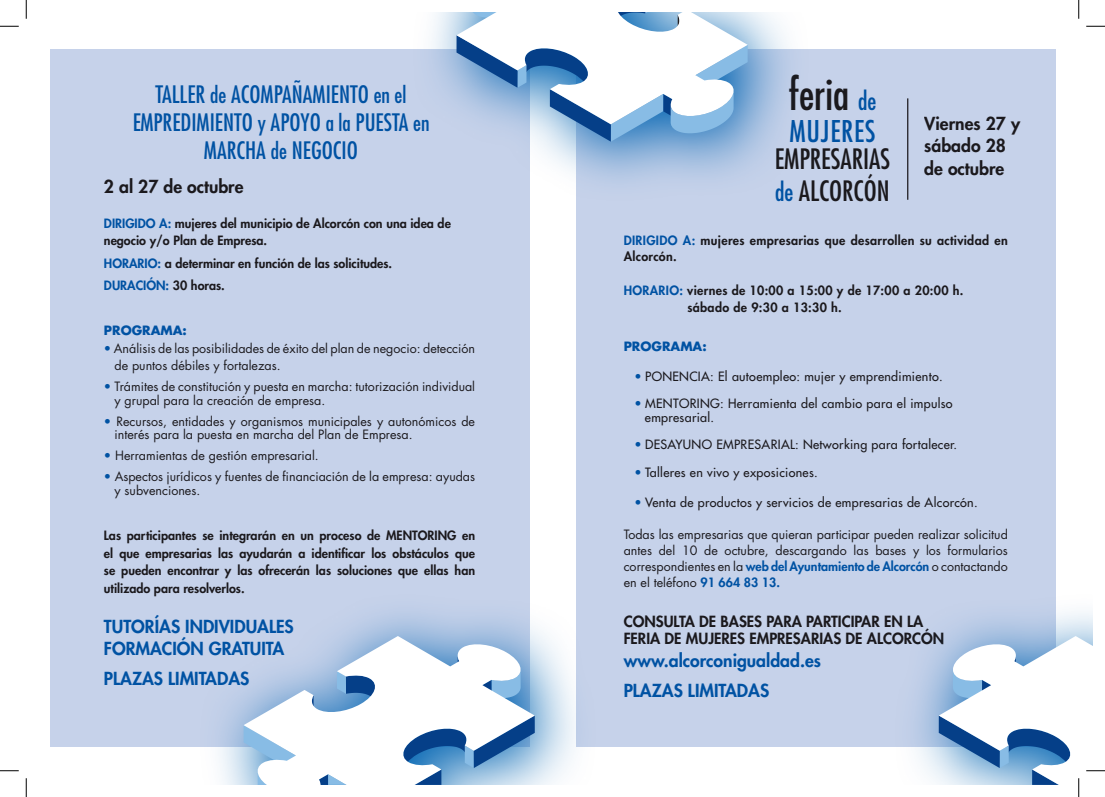
<style>
.page{position:relative;width:1105px;height:797px;background:#fff}
.page>*{position:absolute;margin:0;border:0;box-sizing:border-box;transform-origin:0 0}
.t1{font:condensed 42.25px "Futura";color:#231f20}
.t2{font:condensed 29.12px "Futura";letter-spacing:.025em;color:#0164b2}
.t3{font:condensed 27.38px/31.8px "Futura";color:#231f20}
.t4{font:condensed 23.5px/28.1px "Futura";color:#0164b2;text-align:center}
.t5{font:800 17.5px/22.5px "Futura";color:#0164b2}
.t6{font:800 17.5px/22.5px "Futura";color:#231f20}
.t7{font:800 15px/17.5px "Futura";color:#231f20}
.t8{font:12.5px/13.8px "Futura";color:#231f20}
.t9{font:800 12.5px/17.5px "Futura";color:#231f20}
.t10{font:12.5px/13.8px "Futura";letter-spacing:.025em;color:#231f20}
.t11{font:800 12.5px/16px "Futura";letter-spacing:.025em;color:#231f20}
.t12{font:700 12.5px "Futura";color:#0164b2}
.s1{font-size:21.88px}
.s2{color:#0164b2}
.s3{font-size:24.62px;color:#0164b2}
.s4{font-weight:800;color:#0164b2}
</style>
<div class="page">
<div style="left:576px;top:49px;width:480px;height:697px;background:#c6d2ea"></div>
<div style="left:50px;top:49px;width:479px;height:697px;background:#c6d2ea"></div>
<hr style="left:907px;top:98px;width:1px;height:102px;background:#231f20">
<svg style="left:432px;top:12px;width:356px;height:189px"></svg>
<svg style="left:456px;top:12px;width:292px;height:130px"></svg>
<svg style="left:895px;top:612px;width:198px;height:170px"></svg>
<svg style="left:200px;top:594px;width:396px;height:191px"></svg>
<svg style="left:244px;top:636px;width:291px;height:149px;fill:#fff"></svg>
<svg style="left:0;top:25px;width:19px;height:2px"></svg>
<svg style="left:1086px;top:25px;width:19px;height:2px"></svg>
<svg style="left:0;top:770px;width:19px;height:1px"></svg>
<svg style="left:25px;top:0;width:2px;height:19px"></svg>
<svg style="left:25px;top:778px;width:2px;height:19px"></svg>
<svg style="left:1078px;top:0;width:1px;height:19px"></svg>
<svg style="left:939px;top:636px;width:166px;height:161px"></svg>
<h3 class="t4" style="left:132px;top:80px;width:299px">TALLER <span class="s1">de</span> ACOMPAÑAMIENTO <span class="s1">en el<br></span>EMPREDIMIENTO <span class="s1">y</span> APOYO <span class="s1">a la</span> PUESTA <span class="s1">en<br></span>MARCHA <span class="s1">de</span> NEGOCIO</h3>
<h3 class="t6" style="left:104px;top:174px;width:141px">2 al 27 de octubre</h3>
<p class="t9" style="left:104px;top:214px;width:348px"><span class="s2">DIRIGIDO A:</span> mujeres del municipio de Alcorcón con una idea de negocio y/o Plan de Empresa.</p>
<p class="t9" style="left:104px;top:251px;width:290px;line-height:22.5px"><span class="s2">HORARIO:</span> a determinar en función de las solicitudes.<br><span class="s2">DURACIÓN:</span> 30 horas.</p>
<p class="t12" style="left:104px;top:322px;width:84px">PROGRAMA:</p>
<p class="t8" style="left:115px;top:339px;width:362px;line-height:17.5px;text-indent:-11px"><span class="s2">•</span> Análisis de las posibilidades de éxito del plan de negocio: detección de puntos débiles y fortalezas.</p>
<p class="t8" style="left:115px;top:379px;width:362px;text-indent:-11px"><span class="s2">•</span> Trámites de constitución y puesta en marcha: tutorización individual y grupal para la creación de empresa.</p>
<p class="t8" style="left:115px;top:414px;width:362px;text-indent:-11px"><span class="s2">•</span> Recursos, entidades y organismos municipales y autonómicos de interés para la puesta en marcha del Plan de Empresa.</p>
<p class="t8" style="left:104px;top:448px;width:216px"><span class="s2">•</span> Herramientas de gestión empresarial.</p>
<p class="t8" style="left:115px;top:469px;width:362px;text-indent:-11px"><span class="s2">•</span> Aspectos jurídicos y fuentes de financiación de la empresa: ayudas y subvenciones.</p>
<p class="t9" style="left:104px;top:526px;width:373px;text-align:justify">Las participantes se integrarán en un proceso de MENTORING en el que empresarias las ayudarán a identificar los obstáculos que se pueden encontrar y las ofrecerán las soluciones que ellas han utilizado para resolverlos.</p>
<h3 class="t5" style="left:104px;top:614px;width:191px">TUTORÍAS INDIVIDUALES<br>FORMACIÓN GRATUITA</h3>
<h3 class="t5" style="left:104px;top:667px;width:147px">PLAZAS LIMITADAS</h3>
<h1 class="t1" style="left:788px;top:68px;width:89px">feria <span class="s3">de</span></h1>
<h2 class="t2" style="left:789px;top:113px;width:87px">MUJERES</h2>
<h3 class="t3" style="left:774px;top:143px;width:117px">EMPRESARIAS <span class="s3">de</span> ALCORCÓN</h3>
<h3 class="t6" style="left:924px;top:112px;width:97px">Viernes 27 y sábado 28 de octubre</h3>
<p class="t11" style="left:624px;top:232px;width:386px"><span class="s2">DIRIGIDO A:</span> mujeres empresarias que desarrollen su actividad en<br>Alcorcón.</p>
<p class="t11" style="left:687px;top:281px;width:278px;line-height:17.5px;text-indent:-64px"><span class="s2">HORARIO:</span> viernes de 10:00 a 15:00 y de 17:00 a 20:00 h. sábado de 9:30 a 13:30 h.</p>
<p class="t12" style="left:624px;top:337px;width:84px">PROGRAMA:</p>
<p class="t10" style="left:634px;top:369px;width:310px"><span class="s2">•</span> PONENCIA: El autoempleo: mujer y emprendimiento.</p>
<p class="t10" style="left:645px;top:396px;width:309px;text-indent:-11px"><span class="s2">•</span> MENTORING: Herramienta del cambio para el impulso empresarial.</p>
<p class="t10" style="left:634px;top:438px;width:324px"><span class="s2">•</span> DESAYUNO EMPRESARIAL: Networking para fortalecer.</p>
<p class="t10" style="left:634px;top:465px;width:185px"><span class="s2">•</span> Talleres en vivo y exposiciones.</p>
<p class="t10" style="left:634px;top:495px;width:345px"><span class="s2">•</span> Venta de productos y servicios de empresarias de Alcorcón.</p>
<p class="t8" style="left:624px;top:526px;width:386px;line-height:16px;text-align:justify">Todas las empresarias que quieran participar pueden realizar solicitud antes del 10 de octubre, descargando las bases y los formularios correspondientes en la <span class="s4">web del Ayuntamiento de Alcorcón</span> o contactando en el teléfono <span class="s4">91 664 83 13.</span></p>
<p class="t7" style="left:624px;top:612px;width:322px">CONSULTA DE BASES PARA PARTICIPAR EN LA<br>FERIA DE MUJERES EMPRESARIAS DE ALCORCÓN</p>
<h3 class="t5" style="left:624px;top:645px;width:199px;line-height:30px">www.alcorconigualdad.es<br>PLAZAS LIMITADAS</h3>
</div>
